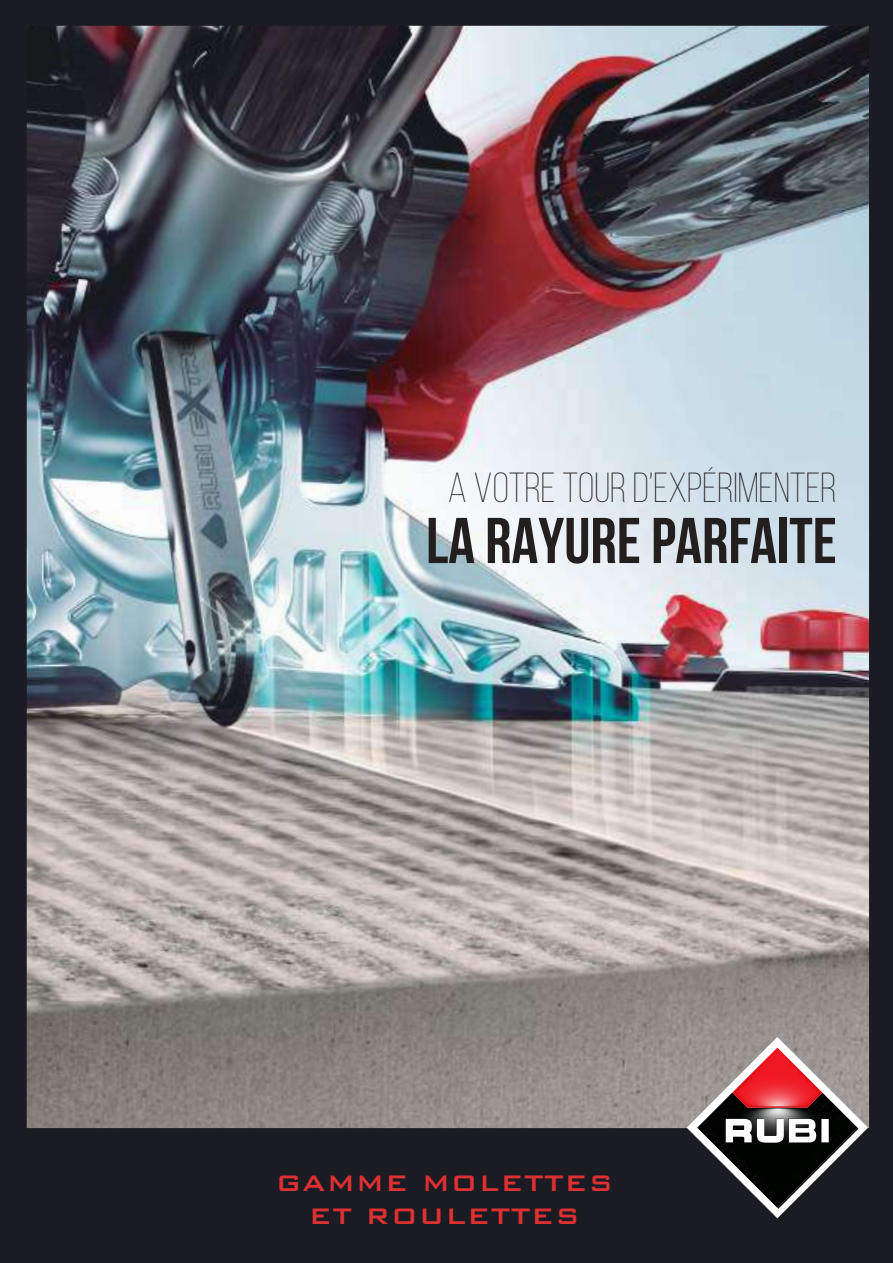
<style>
.page{position:relative;width:893px;height:1263px;background:#fff}
.page>*{position:absolute;margin:0;border:0;box-sizing:border-box;transform-origin:0 0}
.t1{font:700 64.5px "Bebas Neue";color:#241f1f}
.t2{font:300 42px "Bebas Neue";color:#241f1f}
.t3{font:500 30px/33px "Bank Gothic BT";letter-spacing:.03em;color:#dd3031;text-align:center}
</style>
<div class="page">
<img style="left:0;top:0;width:893px;height:1263px">
<svg style="left:687px;top:1037px;width:181px;height:181px;background:#6e5a5b"></svg>
<h2 class="t2" style="left:448px;top:465px;width:390px">A VOTRE TOUR D’EXPÉRIMENTER</h2>
<h1 class="t1" style="left:426px;top:505px;width:412px">LA RAYURE PARFAITE</h1>
<p class="t3" style="left:276px;top:1166px;width:339px">GAMME MOLETTES<br>ET ROULETTES</p>
</div>
